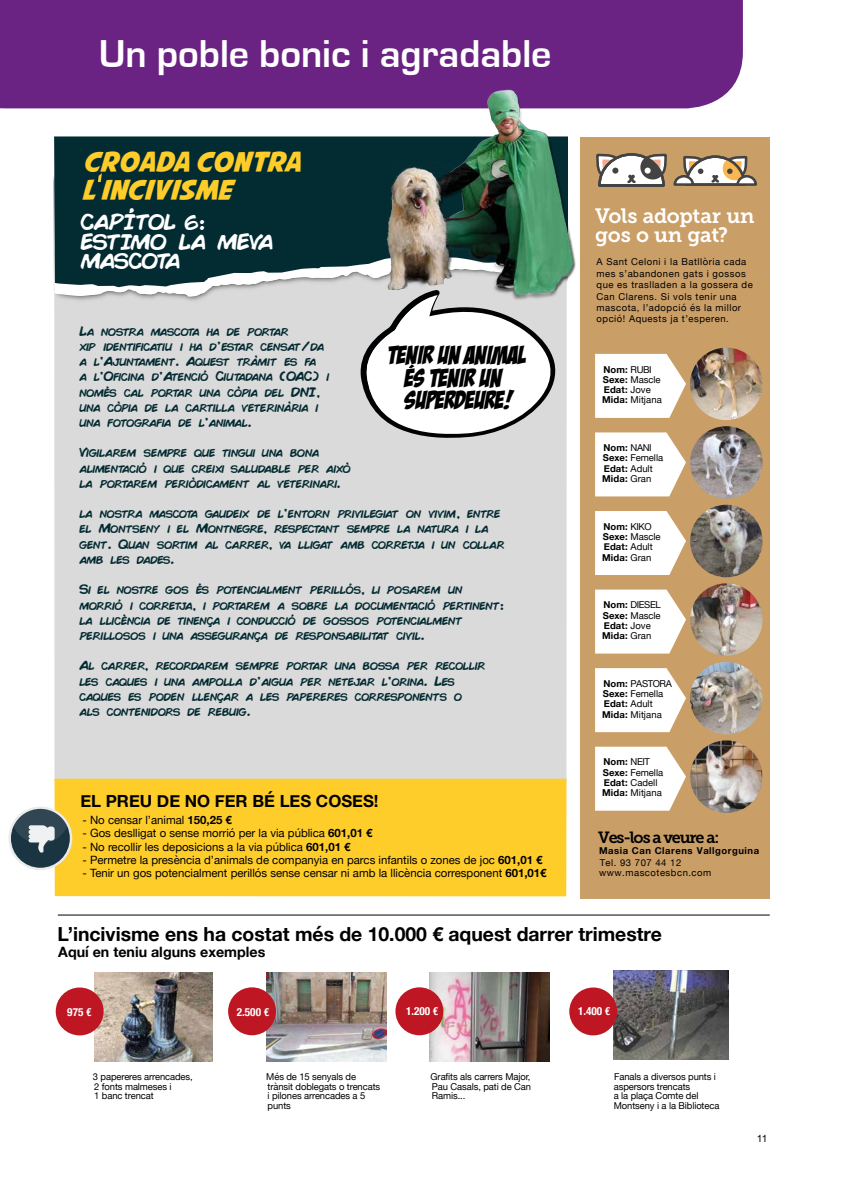
<style>
.page{position:relative;width:842px;height:1191px;background:#fff}
.page>*{position:absolute;margin:0;border:0;box-sizing:border-box;transform-origin:0 0}
.t1{font:700 40px "Eurostile";color:#fff}
.t2{font:27.4px/27.5px "Avengeance Mightiest Avenger";letter-spacing:-.01em;color:#ffcd29}
.t3{font:25.3px/22.7px "Bada Boom BB";color:#000;text-align:center}
.t4{font:21.9px/19.4px "Comic";letter-spacing:-.075em;color:#fff}
.t5{font:20.7px "Museo Slab 700";letter-spacing:-.015em;color:#fff}
.t6{font:700 19.4px "Helvetica Neue";color:#000}
.t7{font:700 16.7px "Helvetica Neue";color:#000}
.t8{font:16.2px "Museo Slab 700";letter-spacing:-.07em;color:#000}
.t9{font:700 14.2px "Helvetica Neue";color:#000}
.t10{font:13.3px/15.2px "Comic";letter-spacing:-.06em;color:#032b32}
.t11{font:11.4px "Helvetica Neue";color:#000}
.t12{font:700 condensed 11.2px "Helvetica Neue";color:#fff}
.t13{font:10px "Arial";color:#000}
.t14{font:9.5px/10.3px "Helvetica Neue";letter-spacing:-.01em;color:#000}
.t15{font:9.5px/11.4px "Helvetica Neue";letter-spacing:.055em;color:#000}
.t16{font:700 9.5px/10.3px "Helvetica Neue";letter-spacing:.01em;color:#000}
.t17{font:700 9.5px "Helvetica Neue";letter-spacing:.055em;color:#000}
.s1{font-weight:700}
.s2{font-weight:400}
</style>
<div class="page">
<div style="left:0;top:0;width:743px;height:108px;background:#6a2383"></div>
<svg style="left:0;top:0;width:1px;height:107px"></svg>
<div style="left:54px;top:305px;width:513px;height:477px;background:#dadada"></div>
<div style="left:580px;top:137px;width:190px;height:761px;background:#ca9e67"></div>
<div style="left:55px;top:778px;width:511px;height:118px;background:#ffcd29"></div>
<img style="left:690px;top:348px;width:72px;height:72px;border-radius:36px">
<svg style="left:595px;top:354px;width:91px;height:64px;background:#f9f5ef"></svg>
<svg style="left:596px;top:153px;width:161px;height:34px"></svg>
<img style="left:690px;top:426px;width:72px;height:73px;border-radius:36px">
<svg style="left:595px;top:432px;width:91px;height:64px;background:#f9f4ee"></svg>
<img style="left:690px;top:505px;width:72px;height:72px;border-radius:36px">
<svg style="left:595px;top:511px;width:91px;height:64px;background:#f9f5ef"></svg>
<img style="left:690px;top:583px;width:72px;height:73px;border-radius:36px">
<svg style="left:595px;top:589px;width:91px;height:64px;background:#f9f4ee"></svg>
<img style="left:690px;top:662px;width:72px;height:72px;border-radius:36px">
<svg style="left:595px;top:668px;width:91px;height:64px;background:#f9f5ef"></svg>
<img style="left:690px;top:740px;width:72px;height:73px;border-radius:36px">
<svg style="left:595px;top:746px;width:91px;height:64px;background:#f9f4ee"></svg>
<img style="left:429px;top:972px;width:120px;height:90px">
<div style="left:395px;top:987px;width:48px;height:48px;background:#be1622;border-radius:50%"></div>
<svg style="left:54px;top:287px;width:310px;height:10px;fill:#dadada"></svg>
<svg style="left:54px;top:136px;width:310px;height:151px;background:#12373e"></svg>
<img style="left:266px;top:972px;width:121px;height:89px">
<div style="left:228px;top:987px;width:48px;height:48px;background:#be1622;border-radius:50%"></div>
<svg style="left:98px;top:173px;width:4px;height:9px"></svg>
<svg style="left:9px;top:806px;width:63px;height:64px"></svg>
<svg style="left:11px;top:809px;width:59px;height:58px"></svg>
<hr style="left:58px;top:914px;width:712px;height:1px;background:#000">
<img style="left:95px;top:972px;width:117px;height:89px">
<div style="left:56px;top:987px;width:48px;height:48px;background:#be1622;border-radius:50%"></div>
<img style="left:613px;top:970px;width:116px;height:89px">
<div style="left:569px;top:987px;width:48px;height:48px;background:#be1622;border-radius:50%"></div>
<img style="left:364px;top:58px;width:218px;height:231px">
<svg style="left:360px;top:289px;width:207px;height:150px"></svg>
<h1 class="t1" style="left:99px;top:32px;width:454px">Un poble bonic i agradable</h1>
<h2 class="t2" style="left:81px;top:150px;width:221px">CROADA CONTRA<br>L INCIVISME</h2>
<h3 class="t4" style="left:81px;top:212px;width:195px">CAPÍTOL 6:<br>ESTIMO LA MEVA<br>MASCOTA</h3>
<p class="t10" style="left:79px;top:323px;width:251px">La nostra mascota ha de portar<br>xip identificatiu i ha d'estar censat/da a l’Ajuntament. Aquest tràmit es fa<br>a l’Oficina d’Atenció Ciutadana (OAC) i només cal portar una còpia del DNI, una còpia de la cartilla veterinària i una fotografia de l’animal.</p>
<p class="t10" style="left:79px;top:445px;width:274px">Vigilarem sempre que tingui una bona alimentació i que creixi saludable per això la portarem periòdicament al veterinari.</p>
<p class="t10" style="left:79px;top:505px;width:427px">la nostra mascota gaudeix de l’entorn privilegiat on vivim, entre el Montseny i el Montnegre, respectant sempre la natura i la gent. Quan sortim al carrer, va lligat amb corretja i un collar amb les dades.</p>
<p class="t10" style="left:79px;top:581px;width:426px">Si el nostre gos és potencialment perillós, li posarem un morrió i corretja, i portarem a sobre la documentació pertinent: la llicència de tinença i conducció de gossos potencialment perillosos i una assegurança de responsabilitat civil.</p>
<p class="t10" style="left:79px;top:657px;width:408px">Al carrer, recordarem sempre portar una bossa per recollir les caques i una ampolla d’aigua per netejar l’orina. Les caques es poden llençar a les papereres corresponents o als contenidors de rebuig.</p>
<h3 class="t3" style="left:388px;top:344px;width:140px">TENIR UN ANIMAL<br>ES TENIR UN<br>SUPERDEURE!</h3>
<p class="t7" style="left:80px;top:788px;width:300px">EL PREU DE NO FER BÉ LES COSES!</p>
<p class="t11" style="left:82px;top:811px;width:151px">- No censar l’animal <span class="s1">150,25 €</span></p>
<p class="t11" style="left:82px;top:825px;width:292px">- Gos deslligat o sense morrió per la via pública <span class="s1">601,01 €</span></p>
<p class="t11" style="left:82px;top:838px;width:270px">- No recollir les deposicions a la via pública <span class="s1">601,01 €</span></p>
<p class="t11" style="left:82px;top:851px;width:462px">- Permetre la presència d’animals de companyia en parcs infantils o zones de joc <span class="s1">601,01 €</span></p>
<p class="t11" style="left:82px;top:865px;width:466px">- Tenir un gos potencialment perillós sense censar ni amb la llicència corresponent <span class="s1">601,01€</span></p>
<h3 class="t5" style="left:595px;top:204px;width:161px">Vols adoptar un</h3>
<h3 class="t5" style="left:595px;top:223px;width:135px">gos o un gat?</h3>
<p class="t15" style="left:597px;top:257px;width:158px">A Sant Celoni i la Batllòria cada mes s’abandonen gats i gossos que es traslladen a la gossera de<br>Can Clarens. Si vols tenir una mascota, l’adopció és la millor opció! Aquests ja t’esperen.</p>
<p class="t14" style="left:602px;top:364px;width:61px"><span class="s1">Nom:</span> RUBI<br><span class="s1">Sexe:</span> Mascle<br><span class="s1">Edat:</span> Jove<br><span class="s1">Mida:</span> Mitjana</p>
<p class="t14" style="left:602px;top:443px;width:62px"><span class="s1">Nom:</span> NANI<br><span class="s1">Sexe:</span> Femella<br><span class="s1">Edat:</span> Adult<br><span class="s1">Mida:</span> Gran</p>
<p class="t16" style="left:602px;top:521px;width:60px">Nom: <span class="s2">KIKO<br></span>Sexe: <span class="s2">Mascle<br></span>Edat: <span class="s2">Adult<br></span>Mida: <span class="s2">Gran</span></p>
<p class="t14" style="left:602px;top:600px;width:60px"><span class="s1">Nom:</span> DIESEL<br><span class="s1">Sexe:</span> Mascle<br><span class="s1">Edat:</span> Jove<br><span class="s1">Mida:</span> Gran</p>
<p class="t14" style="left:602px;top:679px;width:71px"><span class="s1">Nom:</span> PASTORA<br><span class="s1">Sexe:</span> Femella<br><span class="s1">Edat:</span> Adult<br><span class="s1">Mida:</span> Mitjana</p>
<p class="t14" style="left:602px;top:757px;width:62px"><span class="s1">Nom:</span> NEIT<br><span class="s1">Sexe:</span> Femella<br><span class="s1">Edat:</span> Cadell<br><span class="s1">Mida:</span> Mitjana</p>
<p class="t8" style="left:598px;top:827px;width:123px">Ves-los a veure a:</p>
<p class="t17" style="left:599px;top:843px;width:161px">Masia Can Clarens  Vallgorguina</p>
<p class="t15" style="left:600px;top:857px;width:83px">Tel. 93 707 44 12</p>
<p class="t15" style="left:599px;top:867px;width:114px">www.mascotesbcn.com</p>
<h3 class="t6" style="left:58px;top:919px;width:606px">L’incivisme ens ha costat més de 10.000 € aquest darrer trimestre</h3>
<p class="t9" style="left:58px;top:941px;width:209px">Aquí en teniu alguns exemples</p>
<p class="t12" style="left:67px;top:1002px;width:26px">975 €</p>
<p class="t12" style="left:237px;top:1002px;width:34px">2.500 €</p>
<p class="t12" style="left:578px;top:1002px;width:34px">1.400 €</p>
<p class="t12" style="left:406px;top:1002px;width:34px">1.200 €</p>
<p class="t14" style="left:266px;top:1072px;width:115px;line-height:9.5px">Més de 15 senyals de trànsit doblegats o trencats i pilones arrencades a 5 punts</p>
<p class="t14" style="left:93px;top:1072px;width:101px;line-height:9.5px">3 papereres arrencades,<br>2 fonts malmeses i<br>1 banc trencat</p>
<p class="t14" style="left:431px;top:1072px;width:102px;line-height:9.5px;text-align:justify">Grafits als carrers Major, Pau Casals, pati de Can Ramis...</p>
<p class="t14" style="left:614px;top:1072px;width:107px;line-height:9.5px">Fanals a diversos punts i aspersors trencats<br>a la plaça Comte del<br>Montseny i a la Biblioteca</p>
<p class="t13" style="left:757px;top:1131px;width:12px">11</p>
</div>
